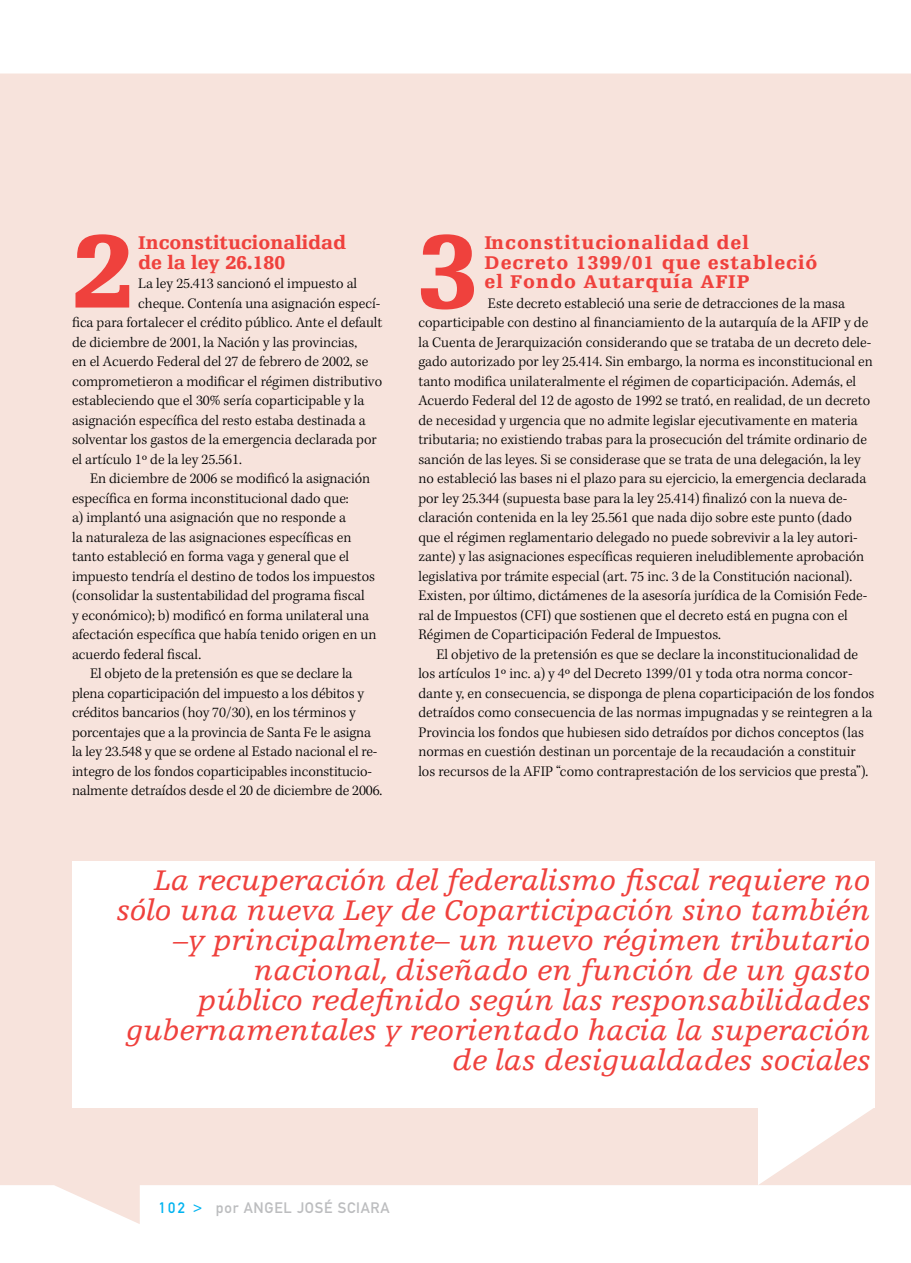
<style>
.page{position:relative;width:911px;height:1263px;background:#fff}
.page>*{position:absolute;margin:0;border:0;box-sizing:border-box;transform-origin:0 0}
.t1{font:900 109.2px "Egyptienne F";color:#ef413d}
.t2{font:italic 30px/30px "Egyptienne F";color:#ef413d;text-align:right}
.t3{font:900 19.5px/19.5px "Egyptienne F";letter-spacing:.05em;color:#ef413d}
.t4{font:900 19.5px/19.5px "Egyptienne F";color:#ef413d}
.t5{font:300 15px/19.5px "Kepler Std";color:#000}
.t6{font:15px "DIN Mittelschrift";letter-spacing:.05em;color:#bcbdbf}
.s1{color:#00b3f0}
</style>
<div class="page">
<div style="left:0;top:74px;width:911px;height:1150px;background:#f7e3dc"></div>
<div style="left:72px;top:861px;width:803px;height:246px;background:#fff"></div>
<svg style="left:758px;top:1107px;width:117px;height:78px"></svg>
<h1 class="t1" style="left:72px;top:211px;width:62px">2</h1>
<h3 class="t4" style="left:138px;top:233px;width:210px">Inconstitucionalidad de la ley 26.180</h3>
<p class="t5" style="left:138px;top:274px;width:220px">La ley 25.413 sancionó el impuesto al</p>
<p class="t5" style="left:138px;top:294px;width:244px">cheque. Contenía una asignación especí-</p>
<p class="t5" style="left:72px;top:313px;width:312px">fica para fortalecer el crédito público. Ante el default</p>
<p class="t5" style="left:72px;top:333px;width:287px">de diciembre de 2001, la Nación y las provincias,</p>
<p class="t5" style="left:72px;top:352px;width:298px">en el Acuerdo Federal del 27 de febrero de 2002, se</p>
<p class="t5" style="left:72px;top:372px;width:312px">comprometieron a modificar el régimen distributivo</p>
<p class="t5" style="left:72px;top:391px;width:294px">estableciendo que el 30% sería coparticipable y la</p>
<p class="t5" style="left:72px;top:411px;width:295px">asignación específica del resto estaba destinada a</p>
<p class="t5" style="left:72px;top:430px;width:306px">solventar los gastos de la emergencia declarada por</p>
<p class="t5" style="left:72px;top:450px;width:171px">el artículo 1º de la ley 25.561.</p>
<p class="t5" style="left:90px;top:469px;width:282px">En diciembre de 2006 se modificó la asignación</p>
<p class="t5" style="left:72px;top:489px;width:278px">específica en forma inconstitucional dado que:</p>
<p class="t5" style="left:72px;top:508px;width:276px">a) implantó una asignación que no responde a</p>
<p class="t5" style="left:72px;top:528px;width:281px">la naturaleza de las asignaciones específicas en</p>
<p class="t5" style="left:72px;top:547px;width:279px">tanto estableció en forma vaga y general que el</p>
<p class="t5" style="left:72px;top:567px;width:305px">impuesto tendría el destino de todos los impuestos</p>
<p class="t5" style="left:72px;top:586px;width:294px">(consolidar la sustentabilidad del programa fiscal</p>
<p class="t5" style="left:72px;top:606px;width:299px">y económico); b) modificó en forma unilateral una</p>
<p class="t5" style="left:72px;top:625px;width:306px">afectación específica que había tenido origen en un</p>
<p class="t5" style="left:72px;top:645px;width:131px">acuerdo federal fiscal.</p>
<p class="t5" style="left:90px;top:664px;width:264px">El objeto de la pretensión es que se declare la</p>
<p class="t5" style="left:72px;top:684px;width:294px">plena coparticipación del impuesto a los débitos y</p>
<p class="t5" style="left:72px;top:703px;width:285px">créditos bancarios (hoy 70/30), en los términos y</p>
<p class="t5" style="left:72px;top:723px;width:301px">porcentajes que a la provincia de Santa Fe le asigna</p>
<p class="t5" style="left:72px;top:742px;width:307px">la ley 23.548 y que se ordene al Estado nacional el re-</p>
<p class="t5" style="left:72px;top:762px;width:301px">integro de los fondos coparticipables inconstitucio-</p>
<p class="t5" style="left:72px;top:781px;width:312px">nalmente detraídos desde el 20 de diciembre de 2006.</p>
<h1 class="t1" style="left:418px;top:211px;width:62px">3</h1>
<h3 class="t3" style="left:485px;top:233px;width:334px">Inconstitucionalidad del<br>Decreto 1399/01 que estableció el Fondo Autarquía AFIP</h3>
<p class="t5" style="left:418px;top:294px;width:456px;text-indent:69px">Este decreto estableció una serie de detracciones de la masa coparticipable con destino al financiamiento de la autarquía de la AFIP y de la Cuenta de Jerarquización considerando que se trataba de un decreto dele&shy;gado autorizado por ley 25.414. Sin embargo, la norma es inconstitucional en tanto modifica unilateralmente el régimen de coparticipación. Además, el Acuerdo Federal del 12 de agosto de 1992 se trató, en realidad, de un decreto de necesidad y urgencia que no admite legislar ejecutivamente en materia tributaria; no existiendo trabas para la prosecución del trámite ordinario de sanción de las leyes. Si se considerase que se trata de una delegación, la ley no estableció las bases ni el plazo para su ejercicio, la emergencia declarada por ley 25.344 (supuesta base para la ley 25.414) finalizó con la nueva de&shy;claración contenida en la ley 25.561 que nada dijo sobre este punto (dado que el régimen reglamentario delegado no puede sobrevivir a la ley autori&shy;zante) y las asignaciones específicas requieren ineludiblemente aprobación legislativa por trámite especial (art. 75 inc. 3 de la Constitución nacional).<br>Existen, por último, dictámenes de la asesoría jurídica de la Comisión Fede&shy;ral de Impuestos (CFI) que sostienen que el decreto está en pugna con el Régimen de Coparticipación Federal de Impuestos.</p>
<p class="t5" style="left:418px;top:645px;width:457px;text-indent:18px">El objetivo de la pretensión es que se declare la inconstitucionalidad de los artículos 1º inc. a) y 4º del Decreto 1399/01 y toda otra norma concor&shy;dante y, en consecuencia, se disponga de plena coparticipación de los fondos detraídos como consecuencia de las normas impugnadas y se reintegren a la Provincia los fondos que hubiesen sido detraídos por dichos conceptos (las normas en cuestión destinan un porcentaje de la recaudación a constituir los recursos de la AFIP “como contraprestación de los servicios que presta”).</p>
<p class="t2" style="left:117px;top:865px;width:755px">La recuperación del federalismo fiscal requiere no sólo una nueva Ley de Coparticipación sino también –y principalmente– un nuevo régimen tributario nacional, diseñado en función de un gasto<br>público redefinido según las responsabilidades gubernamentales y reorientado hacia la superación de las desigualdades sociales</p>
<p class="t6" style="left:159px;top:1199px;width:232px"><span class="s1">102 &gt;</span> POR ANGEL JOSÉ SCIARA</p>
</div>
